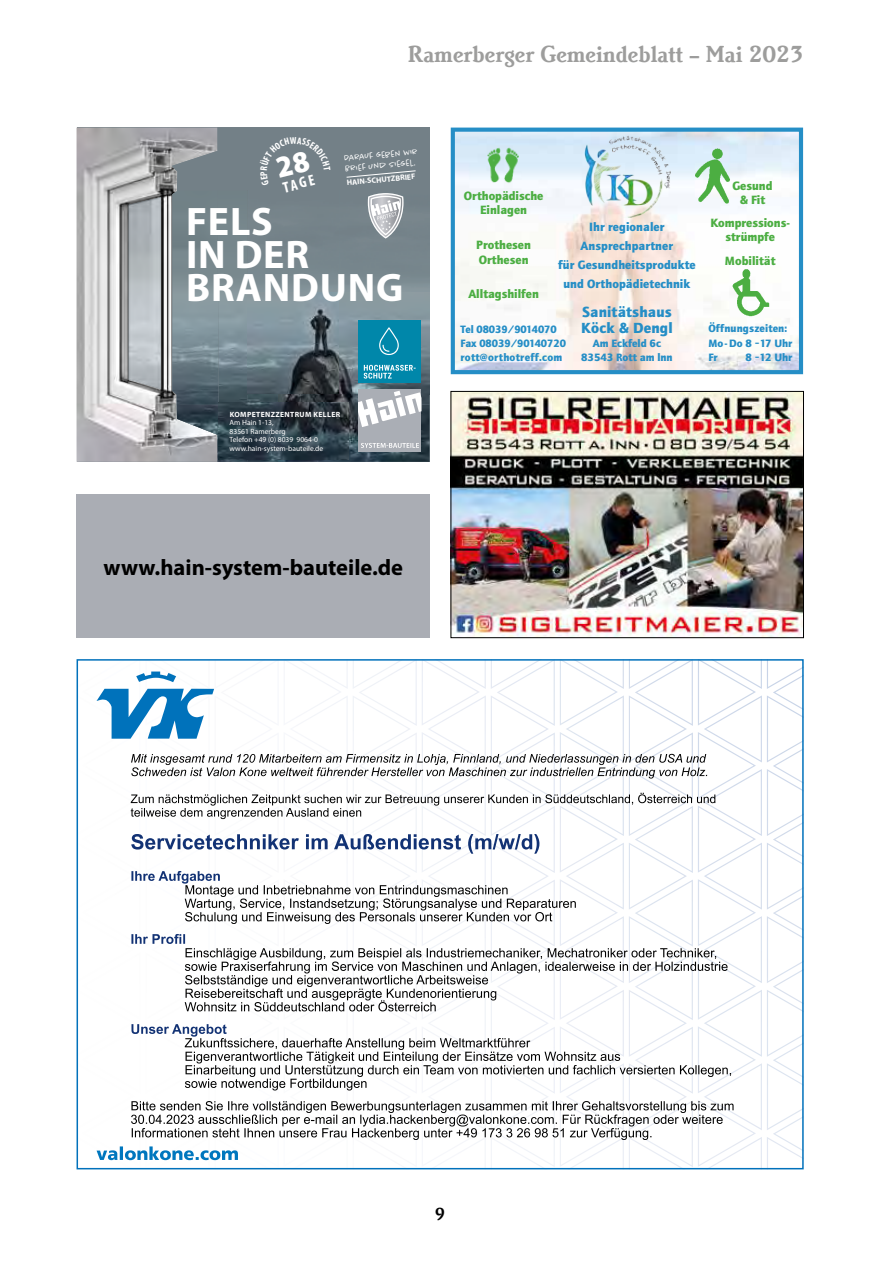
<style>
.page{position:relative;width:893px;height:1263px;background:#fff}
.page>*{position:absolute;margin:0;border:0;box-sizing:border-box;transform-origin:0 0}
.t1{font:700 39.9px/33px "Myriad Pro";letter-spacing:.02em;color:#fff}
.t2{font:700 24px "Brighton EF";color:#9d9d9c}
.t3{font:700 22.5px "Myriad Pro";color:#000}
.t4{font:700 18px "Brighton EF";color:#000}
.t5{font:700 condensed 15.45px "Myriad Pro";color:#fff}
.t6{font:900 15.15px/16.5px "Quay Sans";letter-spacing:.01em;color:#258ec6}
.t7{font:900 12.45px/13.8px "Quay Sans";color:#4cae42;text-align:center}
.t8{font:900 12.45px/19px "Quay Sans";letter-spacing:.005em;color:#258ec6;text-align:center}
.t9{font:900 11.1px/13.8px "Quay Sans";color:#258ec6}
.t10{font:300 8.85px/10.6px "Chantal";color:#fff}
.t11{font:700 7.8px "Myriad Pro";color:#fff}
.t12{font:7.5px/8.6px "Myriad Pro";color:#fff}
.t13{font:700 7.5px "Myriad Pro";letter-spacing:.05em;color:#fff}
</style>
<div class="page">
<div style="left:77px;top:128px;width:352px;height:334px;background:#738087"></div>
<img style="left:217px;top:199px;width:212px;height:263px">
<div style="left:358px;top:389px;width:63px;height:63px;background:#aaaeb5"></div>
<svg style="left:358px;top:391px;width:63px;height:36px"></svg>
<svg style="left:361px;top:443px;width:58px;height:5px"></svg>
<div style="left:358px;top:320px;width:63px;height:63px;background:#0087aa"></div>
<svg style="left:364px;top:365px;width:52px;height:14px"></svg>
<svg style="left:379px;top:327px;width:20px;height:28px"></svg>
<img style="left:77px;top:128px;width:140px;height:334px">
<svg style="left:172px;top:151px;width:45px;height:284px"></svg>
<img style="left:172px;top:191px;width:47px;height:214px">
<img style="left:177px;top:405px;width:42px;height:30px">
<img style="left:129px;top:197px;width:32px;height:192px">
<svg style="left:346px;top:170px;width:70px;height:8px"></svg>
<svg style="left:368px;top:193px;width:36px;height:46px"></svg>
<img style="left:219px;top:403px;width:130px;height:57px">
<img style="left:456px;top:133px;width:342px;height:236px">
<div style="left:451px;top:128px;width:352px;height:246px;border:4px solid #258ec6"></div>
<img style="left:584px;top:135px;width:87px;height:82px">
<img style="left:486px;top:147px;width:35px;height:38px">
<img style="left:730px;top:268px;width:41px;height:50px">
<img style="left:696px;top:148px;width:36px;height:57px">
<img style="left:453px;top:393px;width:349px;height:243px">
<div style="left:451px;top:391px;width:353px;height:247px;border:1px solid #000"></div>
<img style="left:773px;top:1130px;width:8px;height:7px">
<img style="left:773px;top:1057px;width:7px;height:6px">
<img style="left:773px;top:983px;width:8px;height:7px">
<img style="left:773px;top:910px;width:7px;height:6px">
<img style="left:773px;top:836px;width:8px;height:7px">
<img style="left:773px;top:762px;width:9px;height:7px">
<img style="left:773px;top:689px;width:8px;height:6px">
<img style="left:767px;top:662px;width:34px;height:27px">
<img style="left:767px;top:695px;width:34px;height:67px">
<img style="left:767px;top:769px;width:34px;height:67px">
<img style="left:767px;top:843px;width:34px;height:67px">
<img style="left:767px;top:916px;width:34px;height:67px">
<img style="left:767px;top:990px;width:34px;height:67px">
<img style="left:767px;top:1063px;width:34px;height:67px">
<img style="left:767px;top:1137px;width:34px;height:29px">
<img style="left:756px;top:1137px;width:6px;height:29px">
<img style="left:704px;top:1063px;width:58px;height:67px">
<img style="left:704px;top:990px;width:58px;height:67px">
<img style="left:756px;top:916px;width:6px;height:67px">
<img style="left:704px;top:843px;width:58px;height:67px">
<img style="left:715px;top:769px;width:47px;height:67px">
<img style="left:704px;top:695px;width:58px;height:67px">
<img style="left:756px;top:662px;width:6px;height:27px">
<img style="left:698px;top:662px;width:58px;height:63px">
<img style="left:698px;top:732px;width:58px;height:67px">
<img style="left:698px;top:805px;width:58px;height:68px">
<img style="left:698px;top:879px;width:58px;height:58px">
<img style="left:698px;top:962px;width:58px;height:58px">
<img style="left:698px;top:1026px;width:58px;height:67px">
<img style="left:698px;top:1100px;width:58px;height:66px">
<img style="left:665px;top:1100px;width:28px;height:66px">
<img style="left:687px;top:1011px;width:6px;height:9px">
<img style="left:665px;top:880px;width:28px;height:54px">
<img style="left:665px;top:819px;width:28px;height:54px">
<img style="left:665px;top:732px;width:28px;height:61px">
<img style="left:665px;top:662px;width:28px;height:64px">
<img style="left:665px;top:662px;width:15px;height:6px">
<img style="left:665px;top:716px;width:22px;height:26px">
<img style="left:665px;top:790px;width:22px;height:3px">
<img style="left:665px;top:863px;width:22px;height:26px">
<img style="left:665px;top:1011px;width:22px;height:13px">
<img style="left:665px;top:1090px;width:22px;height:11px">
<img style="left:665px;top:1158px;width:20px;height:8px">
<img style="left:635px;top:910px;width:7px;height:6px">
<img style="left:635px;top:836px;width:8px;height:7px">
<img style="left:635px;top:689px;width:8px;height:6px">
<img style="left:629px;top:662px;width:36px;height:27px">
<img style="left:629px;top:695px;width:36px;height:59px">
<img style="left:629px;top:778px;width:36px;height:58px">
<img style="left:629px;top:843px;width:36px;height:67px">
<img style="left:629px;top:916px;width:36px;height:18px">
<img style="left:629px;top:1011px;width:36px;height:13px">
<img style="left:629px;top:1140px;width:36px;height:26px">
<img style="left:618px;top:1140px;width:6px;height:26px">
<img style="left:566px;top:1090px;width:58px;height:11px">
<img style="left:566px;top:1011px;width:58px;height:13px">
<img style="left:618px;top:916px;width:6px;height:18px">
<img style="left:618px;top:843px;width:6px;height:67px">
<img style="left:618px;top:778px;width:6px;height:58px">
<img style="left:566px;top:695px;width:58px;height:59px">
<img style="left:618px;top:662px;width:6px;height:27px">
<img style="left:560px;top:662px;width:58px;height:63px">
<img style="left:560px;top:732px;width:58px;height:61px">
<img style="left:560px;top:819px;width:58px;height:52px">
<img style="left:560px;top:881px;width:58px;height:53px">
<img style="left:560px;top:1011px;width:58px;height:9px">
<img style="left:560px;top:1090px;width:58px;height:3px">
<img style="left:560px;top:1100px;width:58px;height:66px">
<img style="left:547px;top:1140px;width:8px;height:26px">
<img style="left:539px;top:819px;width:16px;height:52px">
<img style="left:549px;top:733px;width:6px;height:60px">
<img style="left:497px;top:662px;width:58px;height:64px">
<img style="left:491px;top:662px;width:51px;height:27px">
<img style="left:491px;top:695px;width:58px;height:59px">
<img style="left:491px;top:778px;width:58px;height:58px">
<img style="left:491px;top:843px;width:58px;height:28px">
<img style="left:491px;top:924px;width:43px;height:10px">
<img style="left:491px;top:1090px;width:57px;height:11px">
<img style="left:429px;top:1011px;width:57px;height:13px">
<img style="left:485px;top:854px;width:1px;height:17px">
<img style="left:480px;top:778px;width:6px;height:56px">
<img style="left:429px;top:696px;width:57px;height:58px">
<img style="left:480px;top:662px;width:6px;height:27px">
<img style="left:422px;top:662px;width:58px;height:63px">
<img style="left:422px;top:732px;width:58px;height:61px">
<img style="left:422px;top:819px;width:58px;height:52px">
<img style="left:422px;top:924px;width:51px;height:10px">
<img style="left:422px;top:1011px;width:58px;height:9px">
<img style="left:411px;top:819px;width:6px;height:52px">
<img style="left:411px;top:733px;width:6px;height:60px">
<img style="left:359px;top:662px;width:58px;height:64px">
<img style="left:353px;top:662px;width:51px;height:27px">
<img style="left:353px;top:695px;width:58px;height:59px">
<img style="left:372px;top:854px;width:39px;height:17px">
<img style="left:353px;top:1011px;width:58px;height:1px">
<img style="left:342px;top:662px;width:6px;height:26px">
<img style="left:294px;top:662px;width:48px;height:56px">
<img style="left:285px;top:1011px;width:57px;height:1px">
<img style="left:215px;top:1011px;width:58px;height:1px">
<img style="left:147px;top:688px;width:57px;height:1px">
<img style="left:104px;top:688px;width:25px;height:1px">
<svg style="left:97px;top:689px;width:117px;height:50px"></svg>
<svg style="left:136px;top:671px;width:40px;height:11px"></svg>
<svg style="left:97px;top:1146px;width:141px;height:14px"></svg>
<svg style="left:131px;top:1101px;width:603px;height:39px"></svg>
<svg style="left:131px;top:1024px;width:600px;height:66px"></svg>
<svg style="left:131px;top:934px;width:597px;height:77px"></svg>
<svg style="left:131px;top:871px;width:445px;height:53px"></svg>
<svg style="left:131px;top:834px;width:408px;height:20px"></svg>
<svg style="left:131px;top:793px;width:584px;height:26px"></svg>
<svg style="left:131px;top:754px;width:576px;height:24px"></svg>
<div style="left:77px;top:494px;width:353px;height:144px;background:#aaadb4"></div>
<h2 class="t2" style="left:408px;top:40px;width:397px">Ramerberger Gemeindeblatt – Mai 2023</h2>
<h3 class="t5" style="left:281px;top:178px;width:34px;rotate:-14deg">TAGE</h3>
<p class="t10" style="left:344px;top:153px;width:75px;rotate:-5deg">Darauf geben wir<br>Brief und Siegel.</p>
<p class="t11" style="left:346px;top:177px;width:70px;rotate:-5deg">HAIN-SCHUTZBRIEF</p>
<h1 class="t1" style="left:186px;top:203px;width:219px">FELS<br>IN DER<br>BRANDUNG</h1>
<p class="t13" style="left:230px;top:409px;width:112px">KOMPETENZZENTRUM KELLER</p>
<p class="t12" style="left:230px;top:418px;width:95px">Am Hain 1-13,<br>83561 Ramerberg<br>Telefon +49 (0) 8039 9064-0 www.hain-system-bauteile.de</p>
<h3 class="t3" style="left:104px;top:552px;width:301px">www.hain-system-bauteile.de</h3>
<p class="t7" style="left:464px;top:189px;width:81px">Orthopädische<br>Einlagen</p>
<p class="t7" style="left:476px;top:237px;width:56px;line-height:15.3px;text-align:left">Prothesen<br>Orthesen</p>
<p class="t7" style="left:468px;top:287px;width:72px">Alltagshilfen</p>
<p class="t8" style="left:558px;top:217px;width:139px">Ihr regionaler<br>Ansprechpartner<br>für Gesundheitsprodukte und Orthopädietechnik</p>
<p class="t9" style="left:460px;top:323px;width:107px">Tel 08039/9014070<br>Fax 08039/90140720 rott@orthotreff.com</p>
<h3 class="t6" style="left:581px;top:303px;width:93px">Sanitätshaus<br>Köck &amp; Dengl</h3>
<p class="t9" style="left:581px;top:336px;width:93px;text-align:center">Am Eckfeld 6c<br>83543 Rott am lnn</p>
<p class="t7" style="left:732px;top:179px;width:42px">Gesund &amp; Fit</p>
<p class="t7" style="left:710px;top:216px;width:81px">Kompressions&shy;strümpfe</p>
<p class="t7" style="left:725px;top:254px;width:52px">Mobilität</p>
<p class="t9" style="left:708px;top:321px;width:86px;line-height:15px">Öffnungszeiten:<br>Mo - Do 8 – 17 Uhr</p>
<p class="t9" style="left:708px;top:350px;width:11px">Fr</p>
<p class="t9" style="left:746px;top:350px;width:48px">8 – 12 Uhr</p>
<h3 class="t4" style="left:435px;top:1203px;width:12px">9</h3>
</div>
